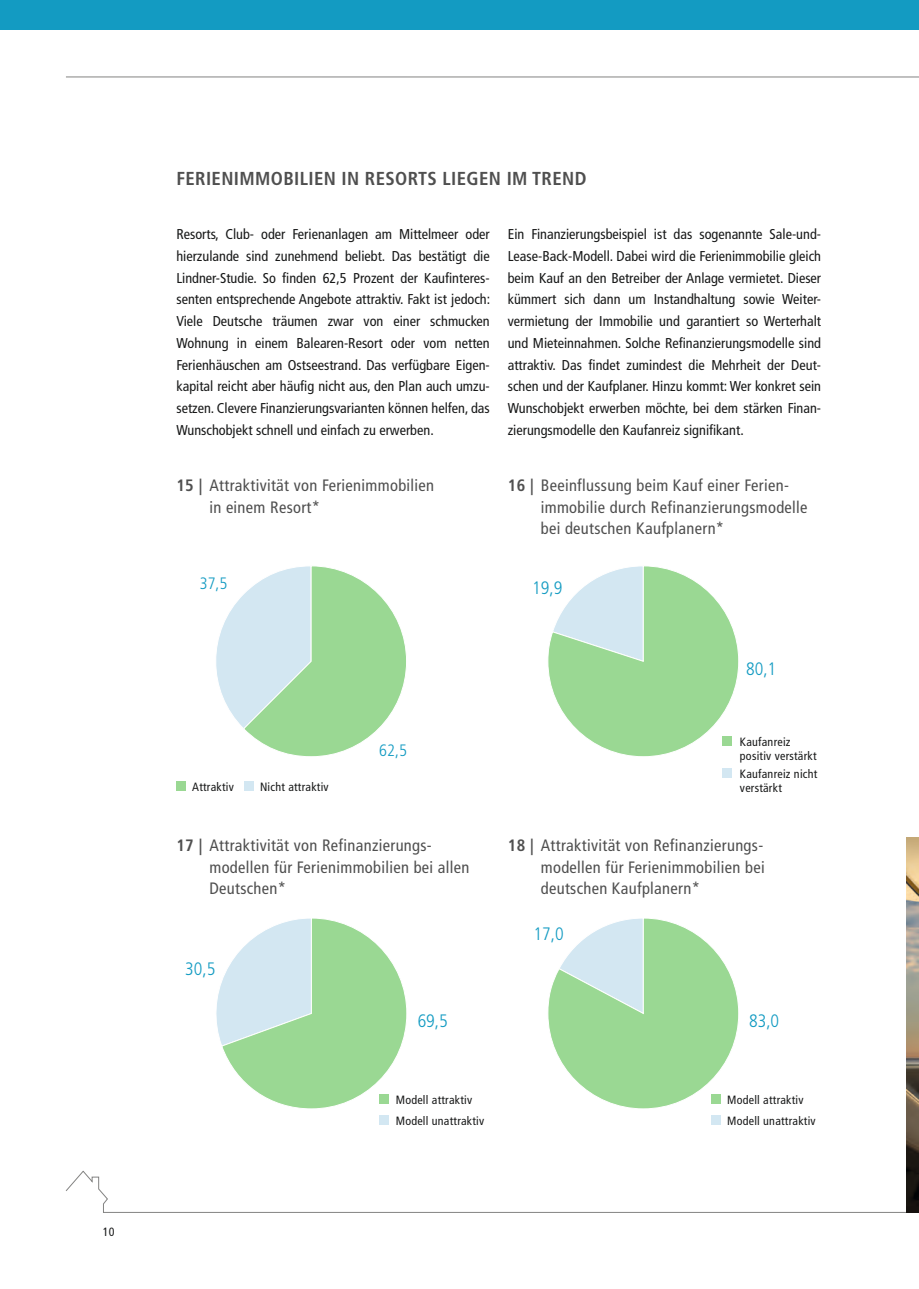
<style>
.page{position:relative;width:919px;height:1289px;background:#fff}
.page>*{position:absolute;margin:0;border:0;box-sizing:border-box;transform-origin:0 0}
.t1{font:700 condensed 18.75px "Frutiger";letter-spacing:.02em;color:#4f4f4f}
.t2{font:300 condensed 18px "Frutiger";color:#139bc2}
.t3{font:condensed 16.5px/21.8px "Frutiger";letter-spacing:.02em;color:#4f4f4f}
.t4{font:300 condensed 16.5px "Frutiger";color:#139bc2}
.t5{font:condensed 14.25px/21.8px "Frutiger";color:#171818;text-align:justify}
.t6{font:condensed 12px/21px "Frutiger";letter-spacing:.02em;color:#171818}
.s1{font-weight:700}
</style>
<div class="page">
<hr style="left:66px;top:76px;width:852px;height:2px;background:#c0c0c0">
<svg style="left:65px;top:1170px;width:853px;height:43px"></svg>
<img style="left:906px;top:837px;width:12px;height:375px">
<div style="left:0;top:0;width:906px;height:30px;background:#139bc2"></div>
<div style="left:906px;top:0;width:12px;height:30px;background:#139bc2"></div>
<div style="left:176px;top:781px;width:10px;height:10px;background:#9ad893"></div>
<div style="left:243px;top:781px;width:10px;height:10px;background:#d3e7f2"></div>
<svg style="left:216px;top:566px;width:190px;height:191px"></svg>
<div style="left:379px;top:1115px;width:10px;height:10px;background:#d3e7f2"></div>
<div style="left:710px;top:1115px;width:10px;height:10px;background:#d3e7f2"></div>
<svg style="left:216px;top:918px;width:191px;height:191px"></svg>
<svg style="left:548px;top:918px;width:191px;height:191px"></svg>
<div style="left:722px;top:768px;width:10px;height:10px;background:#d3e7f2"></div>
<svg style="left:548px;top:566px;width:191px;height:191px"></svg>
<p class="t6" style="left:103px;top:1221px;width:13px">10</p>
<h1 class="t1" style="left:176px;top:167px;width:411px">FERIENIMMOBILIEN IN RESORTS LIEGEN IM TREND</h1>
<p class="t5" style="left:176px;top:223px;width:315px">Resorts, Club- oder Ferienanlagen am Mittelmeer oder hierzulande sind zunehmend beliebt. Das bestätigt die Lindner-Studie. So finden 62,5 Prozent der Kaufinteres&shy;senten entsprechende Angebote attraktiv. Fakt ist jedoch:<br>Viele Deutsche träumen zwar von einer schmucken Wohnung in einem Balearen-Resort oder vom netten Ferienhäuschen am Ostseestrand. Das verfügbare Eigen&shy;kapital reicht aber häufig nicht aus, den Plan auch umzu&shy;setzen. Clevere Finanzierungsvarianten können helfen, das Wunschobjekt schnell und einfach zu erwerben.</p>
<p class="t5" style="left:507px;top:223px;width:315px">Ein Finanzierungsbeispiel ist das sogenannte Sale-und-Lease-Back-Modell. Dabei wird die Ferienimmobilie gleich beim Kauf an den Betreiber der Anlage vermietet. Dieser kümmert sich dann um Instandhaltung sowie Weiter&shy;vermietung der Immobilie und garantiert so Werterhalt und Mieteinnahmen. Solche Refinanzierungsmodelle sind attraktiv. Das findet zumindest die Mehrheit der Deut&shy;schen und der Kaufplaner. Hinzu kommt: Wer konkret sein Wunschobjekt erwerben möchte, bei dem stärken Finan&shy;zierungsmodelle den Kaufanreiz signifikant.</p>
<p class="t3" style="left:209px;top:474px;width:226px;text-indent:-33px"><span class="s1">15 |</span> Attraktivität von Ferienimmobilien in einem Resort*</p>
<p class="t4" style="left:200px;top:574px;width:29px">37,5</p>
<p class="t6" style="left:192px;top:776px;width:43px">Attraktiv</p>
<p class="t6" style="left:260px;top:776px;width:70px">Nicht attraktiv</p>
<p class="t4" style="left:379px;top:741px;width:29px">62,5</p>
<p class="t3" style="left:540px;top:474px;width:268px;text-indent:-33px"><span class="s1">16 |</span> Beeinflussung beim Kauf einer Ferien&shy;immobilie durch Refinanzierungsmodelle bei deutschen Kaufplanern*</p>
<p class="t2" style="left:532px;top:577px;width:32px">19,9</p>
<p class="t2" style="left:746px;top:658px;width:32px">80,1</p>
<p class="t6" style="left:740px;top:735px;width:78px;line-height:13.5px">Kaufanreiz positiv verstärkt</p>
<p class="t6" style="left:740px;top:767px;width:79px;line-height:13.5px">Kaufanreiz nicht verstärkt</p>
<p class="t3" style="left:209px;top:834px;width:261px;text-indent:-33px"><span class="s1">17 |</span> Attraktivität von Refinanzierungs&shy;modellen für Ferienimmobilien bei allen<br>Deutschen*</p>
<p class="t3" style="left:540px;top:834px;width:225px;text-align:justify;text-indent:-33px"><span class="s1">18 |</span> Attraktivität von Refinanzierungs&shy;modellen für Ferienimmobilien bei deutschen Kaufplanern*</p>
<p class="t2" style="left:185px;top:958px;width:32px">30,5</p>
<p class="t2" style="left:533px;top:924px;width:32px">17,0</p>
<p class="t2" style="left:417px;top:1010px;width:32px">69,5</p>
<p class="t2" style="left:749px;top:1010px;width:32px">83,0</p>
<p class="t6" style="left:396px;top:1089px;width:90px">Modell attraktiv<br>Modell unattraktiv</p>
<p class="t6" style="left:727px;top:1089px;width:90px">Modell attraktiv<br>Modell unattraktiv</p>
</div>
